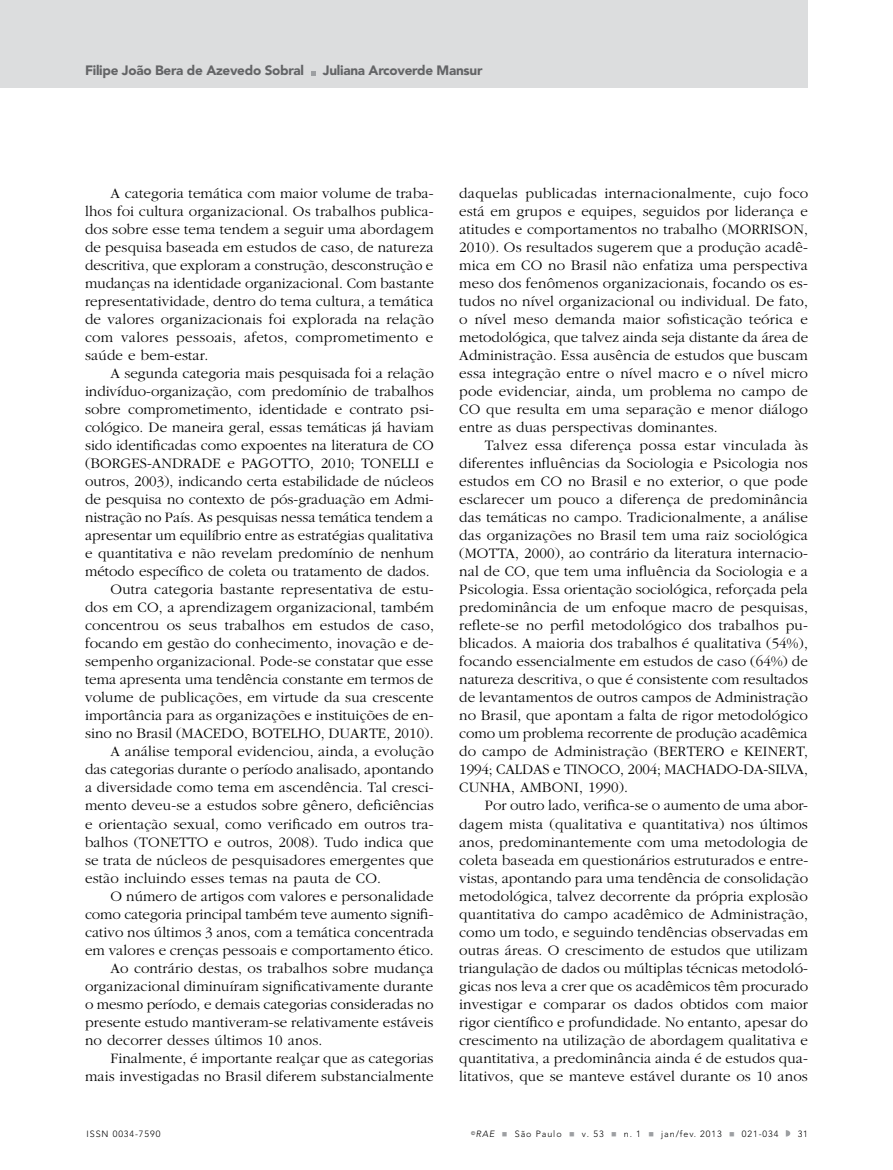
<style>
.page{position:relative;width:893px;height:1170px;background:#fff}
.page>*{position:absolute;margin:0;border:0;box-sizing:border-box;transform-origin:0 0}
.t1{font:300 15px/18px "Garamond";letter-spacing:.01em;color:#000;text-align:justify}
.t2{font:900 13.5px "Avenir LT Std";letter-spacing:-.02em;color:#636466}
.t3{font:300 9px "Avenir LT Std";letter-spacing:.1em;color:#000}
.s1{font-style:italic}
.s2{color:#9d9fa2}
</style>
<div class="page">
<div style="left:0;top:0;width:808px;height:87px;background:#dcddde"></div>
<svg style="left:311px;top:71px;width:5px;height:4px"></svg>
<svg style="left:786px;top:1130px;width:4px;height:6px"></svg>
<p class="t2" style="left:85px;top:62px;width:221px">Filipe João Bera de Azevedo Sobral</p>
<p class="t2" style="left:323px;top:62px;width:161px">Juliana Arcoverde Mansur</p>
<p class="t1" style="left:85px;top:185px;width:350px;text-indent:26px">A categoria temática com maior volume de traba&shy;lhos foi cultura organizacional. Os trabalhos publica&shy;dos sobre esse tema tendem a seguir uma abordagem de pesquisa baseada em estudos de caso, de natureza descritiva, que exploram a construção, desconstrução e mudanças na identidade organizacional. Com bastante representatividade, dentro do tema cultura, a temática de valores organizacionais foi explorada na relação com valores pessoais, afetos, comprometimento e saúde e bem-estar.</p>
<p class="t1" style="left:85px;top:365px;width:350px;text-indent:26px">A segunda categoria mais pesquisada foi a relação indivíduo-organização, com predomínio de trabalhos sobre comprometimento, identidade e contrato psi&shy;cológico. De maneira geral, essas temáticas já haviam sido identificadas como expoentes na literatura de CO (Borges</p>
<p class="t1" style="left:147px;top:455px;width:26px">-Andrade</p>
<p class="t1" style="left:228px;top:455px;width:33px">e Pago</p>
<p class="t1" style="left:281px;top:455px;width:91px">tto, 2010; Tone</p>
<p class="t1" style="left:400px;top:455px;width:35px">lli e</p>
<p class="t1" style="left:85px;top:473px;width:350px">outros, 2003), indicando certa estabilidade de núcleos</p>
<p class="t1" style="left:85px;top:491px;width:350px">de pesquisa no contexto de pós-graduação em Admi-</p>
<p class="t1" style="left:85px;top:509px;width:350px">nistração no País. As pesquisas nessa temática tendem a</p>
<p class="t1" style="left:85px;top:527px;width:350px">apresentar um equilíbrio entre as estratégias qualitativa</p>
<p class="t1" style="left:85px;top:545px;width:350px">e quantitativa e não revelam predomínio de nenhum</p>
<p class="t1" style="left:85px;top:563px;width:346px">método específico de coleta ou tratamento de dados.</p>
<p class="t1" style="left:111px;top:581px;width:325px">Outra categoria bastante representativa de estu-</p>
<p class="t1" style="left:85px;top:599px;width:350px">dos em CO, a aprendizagem organizacional, também</p>
<p class="t1" style="left:85px;top:617px;width:350px">concentrou os seus trabalhos em estudos de caso,</p>
<p class="t1" style="left:85px;top:635px;width:350px">focando em gestão do conhecimento, inovação e de-</p>
<p class="t1" style="left:85px;top:653px;width:350px">sempenho organizacional. Pode-se constatar que esse</p>
<p class="t1" style="left:85px;top:671px;width:350px">tema apresenta uma tendência constante em termos de</p>
<p class="t1" style="left:85px;top:689px;width:350px">volume de publicações, em virtude da sua crescente</p>
<p class="t1" style="left:85px;top:707px;width:350px">importância para as organizações e instituições de en-</p>
<p class="t1" style="left:85px;top:725px;width:120px">sino no Brasil (Macedo</p>
<p class="t1" style="left:244px;top:725px;width:191px">, Botelho , Duarte, 2010).</p>
<p class="t1" style="left:111px;top:743px;width:325px">A análise temporal evidenciou, ainda, a evolução</p>
<p class="t1" style="left:85px;top:761px;width:350px">das categorias durante o período analisado, apontando</p>
<p class="t1" style="left:85px;top:779px;width:350px">a diversidade como tema em ascendência. Tal cresci-</p>
<p class="t1" style="left:85px;top:797px;width:350px">mento deveu-se a estudos sobre gênero, deficiências</p>
<p class="t1" style="left:85px;top:815px;width:350px">e orientação sexual, como verificado em outros tra-</p>
<p class="t1" style="left:85px;top:833px;width:66px">balhos (Tone</p>
<p class="t1" style="left:85px;top:833px;width:350px;text-indent:94px">tto e outros, 2008). Tudo indica que se trata de núcleos de pesquisadores emergentes que estão incluindo esses temas na pauta de CO.</p>
<p class="t1" style="left:111px;top:887px;width:325px">O número de artigos com valores e personalidade</p>
<p class="t1" style="left:85px;top:905px;width:350px">como categoria principal também teve aumento signifi-</p>
<p class="t1" style="left:85px;top:923px;width:350px">cativo nos últimos 3 anos, com a temática concentrada</p>
<p class="t1" style="left:85px;top:941px;width:350px">em valores e crenças pessoais e comportamento ético.</p>
<p class="t1" style="left:111px;top:959px;width:325px">Ao contrário destas, os trabalhos sobre mudança</p>
<p class="t1" style="left:85px;top:977px;width:350px">organizacional diminuíram significativamente durante</p>
<p class="t1" style="left:85px;top:995px;width:350px">o mesmo período, e demais categorias consideradas no</p>
<p class="t1" style="left:85px;top:1013px;width:350px">presente estudo mantiveram-se relativamente estáveis</p>
<p class="t1" style="left:85px;top:1031px;width:239px">no decorrer desses últimos 10 anos.</p>
<p class="t1" style="left:111px;top:1049px;width:325px">Finalmente, é importante realçar que as categorias</p>
<p class="t1" style="left:85px;top:1067px;width:350px">mais investigadas no Brasil diferem substancialmente</p>
<p class="t1" style="left:459px;top:185px;width:350px">daquelas publicadas internacionalmente, cujo foco está em grupos e equipes, seguidos por liderança e atitudes e comportamentos no trabalho (Morrison</p>
<p class="t1" style="left:459px;top:221px;width:350px;text-indent:345px">, 2010). Os resultados sugerem que a produção acadê&shy;mica em CO no Brasil não enfatiza uma perspectiva meso dos fenômenos organizacionais, focando os es&shy;tudos no nível organizacional ou individual. De fato, o nível meso demanda maior sofisticação teórica e metodológica, que talvez ainda seja distante da área de Administração. Essa ausência de estudos que buscam essa integração entre o nível macro e o nível micro pode evidenciar, ainda, um problema no campo de CO que resulta em uma separação e menor diálogo entre as duas perspectivas dominantes.</p>
<p class="t1" style="left:459px;top:437px;width:350px;text-indent:26px">Talvez essa diferença possa estar vinculada às diferentes influências da Sociologia e Psicologia nos estudos em CO no Brasil e no exterior, o que pode esclarecer um pouco a diferença de predominância das temáticas no campo. Tradicionalmente, a análise das organizações no Brasil tem uma raiz sociológica (Motta, 2000), ao contrário da literatura internacio&shy;nal de CO, que tem uma influência da Sociologia e a Psicologia. Essa orientação sociológica, reforçada pela predominância de um enfoque macro de pesquisas, reflete-se no perfil metodológico dos trabalhos pu&shy;blicados. A maioria dos trabalhos é qualitativa (54%), focando essencialmente em estudos de caso (64%) de natureza descritiva, o que é consistente com resultados de levantamentos de outros campos de Administração no Brasil, que apontam a falta de rigor metodológico como um problema recorrente de produção acadêmica do campo de Administração (Bertero</p>
<p class="t1" style="left:731px;top:743px;width:33px">e Keiner</p>
<p class="t1" style="left:796px;top:743px;width:13px">t,</p>
<p class="t1" style="left:459px;top:761px;width:73px">1994; Caldas</p>
<p class="t1" style="left:553px;top:761px;width:22px">e Tinoco</p>
<p class="t1" style="left:620px;top:761px;width:68px">, 2004; Machado</p>
<p class="t1" style="left:738px;top:761px;width:71px">-da-Silva,</p>
<p class="t1" style="left:459px;top:779px;width:32px">Cunha</p>
<p class="t1" style="left:511px;top:779px;width:30px">, Amboni</p>
<p class="t1" style="left:579px;top:779px;width:51px">, 1990).</p>
<p class="t1" style="left:485px;top:797px;width:325px">Por outro lado, verifica-se o aumento de uma abor-</p>
<p class="t1" style="left:459px;top:815px;width:350px">dagem mista (qualitativa e quantitativa) nos últimos</p>
<p class="t1" style="left:459px;top:833px;width:350px">anos, predominantemente com uma metodologia de</p>
<p class="t1" style="left:459px;top:851px;width:350px">coleta baseada em questionários estruturados e entre-</p>
<p class="t1" style="left:459px;top:869px;width:350px">vistas, apontando para uma tendência de consolidação</p>
<p class="t1" style="left:459px;top:887px;width:350px">metodológica, talvez decorrente da própria explosão</p>
<p class="t1" style="left:459px;top:905px;width:350px">quantitativa do campo acadêmico de Administração,</p>
<p class="t1" style="left:459px;top:923px;width:350px">como um todo, e seguindo tendências observadas em</p>
<p class="t1" style="left:459px;top:941px;width:350px">outras áreas. O crescimento de estudos que utilizam</p>
<p class="t1" style="left:459px;top:959px;width:350px">triangulação de dados ou múltiplas técnicas metodoló-</p>
<p class="t1" style="left:459px;top:977px;width:350px">gicas nos leva a crer que os acadêmicos têm procurado</p>
<p class="t1" style="left:459px;top:995px;width:350px">investigar e comparar os dados obtidos com maior</p>
<p class="t1" style="left:459px;top:1013px;width:350px">rigor científico e profundidade. No entanto, apesar do</p>
<p class="t1" style="left:459px;top:1031px;width:350px">crescimento na utilização de abordagem qualitativa e</p>
<p class="t1" style="left:459px;top:1049px;width:350px">quantitativa, a predominância ainda é de estudos qua-</p>
<p class="t1" style="left:459px;top:1067px;width:350px">litativos, que se manteve estável durante os 10 anos</p>
<p class="t3" style="left:87px;top:1128px;width:75px">ISSN 0034-7590</p>
<p class="t3" style="left:471px;top:1128px;width:309px"><sup>©</sup><span class="s1">RAE</span> <span class="s2">■</span> São Paulo <span class="s2">■</span> v. 53 <span class="s2">■</span> n. 1 <span class="s2">■</span> jan/fev. 2013 <span class="s2">■</span> 021-034</p>
<p class="t3" style="left:798px;top:1128px;width:12px">31</p>
</div>
